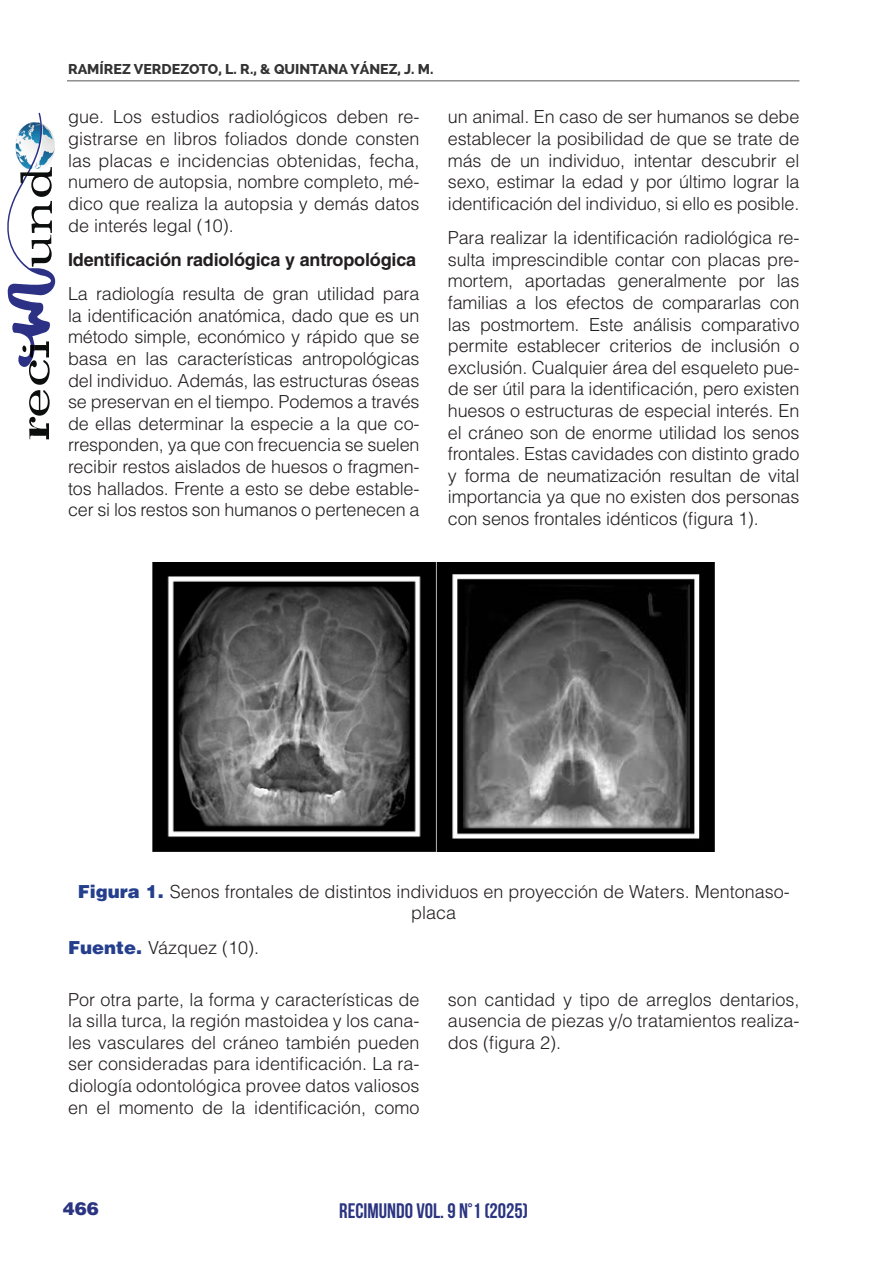
<style>
.page{position:relative;width:893px;height:1263px;background:#fff}
.page>*{position:absolute;margin:0;border:0;box-sizing:border-box;transform-origin:0 0}
.t1{font:700 21px "Bebas Neue";color:#2b3481}
.t2{font:300 18px/21.6px "Helvetica LT Std";color:#231f20;text-align:justify}
.t3{font:700 18px "Helvetica LT Std";letter-spacing:-.01em;color:#231f20}
.t4{font:900 18px "Helvetica LT Std";color:#2b3481}
.t5{font:800 14.25px "Raleway";color:#333}
.s1{font-weight:900;color:#253f8e}
</style>
<div class="page">
<hr style="left:67px;top:80px;width:732px;height:1px;background:#545557">
<svg style="left:7px;top:113px;width:48px;height:326px"></svg>
<img style="left:153px;top:562px;width:562px;height:290px">
<p class="t5" style="left:68px;top:60px;width:367px">RAMÍREZ VERDEZOTO, L. R., &amp; QUINTANA YÁNEZ, J. M.</p>
<p class="t2" style="left:68px;top:106px;width:353px">gue. Los estudios radiológicos deben re&shy;gistrarse en libros foliados donde consten las placas e incidencias obtenidas, fecha, numero de autopsia, nombre completo, mé&shy;dico que realiza la autopsia y demás datos de interés legal (10).</p>
<p class="t3" style="left:68px;top:249px;width:350px">Identificación radiológica y antropológica</p>
<p class="t2" style="left:68px;top:283px;width:353px">La radiología resulta de gran utilidad para la identificación anatómica, dado que es un método simple, económico y rápido que se basa en las características antropológicas del individuo. Además, las estructuras óseas se preservan en el tiempo. Podemos a través de ellas determinar la especie a la que co&shy;rresponden, ya que con frecuencia se suelen recibir restos aislados de huesos o fragmen&shy;tos hallados. Frente a esto se debe estable&shy;cer si los restos son humanos o pertenecen a</p>
<p class="t2" style="left:448px;top:106px;width:353px">un animal. En caso de ser humanos se debe establecer la posibilidad de que se trate de más de un individuo, intentar descubrir el sexo, estimar la edad y por último lograr la identificación del individuo, si ello es posible.</p>
<p class="t2" style="left:448px;top:227px;width:353px">Para realizar la identificación radiológica re&shy;sulta imprescindible contar con placas pre&shy;mortem, aportadas generalmente por las familias a los efectos de compararlas con las postmortem. Este análisis comparativo permite establecer criterios de inclusión o exclusión. Cualquier área del esqueleto pue&shy;de ser útil para la identificación, pero existen huesos o estructuras de especial interés. En el cráneo son de enorme utilidad los senos frontales. Estas cavidades con distinto grado y forma de neumatización resultan de vital importancia ya que no existen dos personas con senos frontales idénticos (figura 1).</p>
<p class="t2" style="left:78px;top:880px;width:713px;text-align:center"><span class="s1">Figura 1.</span> Senos frontales de distintos individuos en proyección de Waters. Mentonaso&shy;placa</p>
<p class="t2" style="left:68px;top:936px;width:193px"><span class="s1">Fuente.</span> Vázquez (10).</p>
<p class="t2" style="left:68px;top:988px;width:353px">Por otra parte, la forma y características de la silla turca, la región mastoidea y los cana&shy;les vasculares del cráneo también pueden ser consideradas para identificación. La ra&shy;diología odontológica provee datos valiosos en el momento de la identificación, como</p>
<p class="t2" style="left:448px;top:988px;width:353px">son cantidad y tipo de arreglos dentarios, ausencia de piezas y/o tratamientos realiza&shy;dos (figura 2).</p>
<p class="t4" style="left:63px;top:1197px;width:38px">466</p>
<p class="t1" style="left:339px;top:1199px;width:190px">RECIMUNDO VOL. 9 N°1 (2025)</p>
</div>
